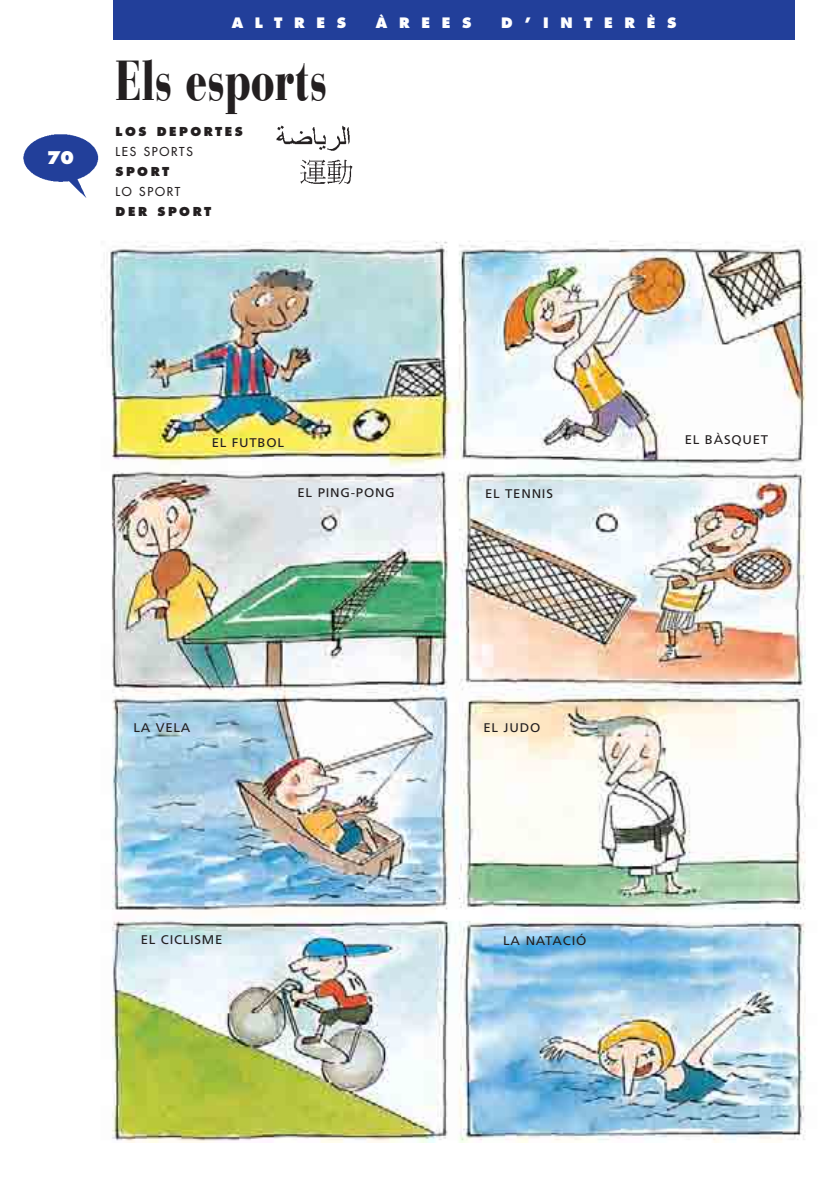
<style>
.page{position:relative;width:836px;height:1188px;background:#fff}
.page>*{position:absolute;margin:0;border:0;box-sizing:border-box;transform-origin:0 0}
.t1{font:900 56px "Bauer Bodoni";color:#231f20;scale:.7 1}
.t2{font:800 17px "Futura";color:#fff}
.t3{font:800 14px "Futura";letter-spacing:.83em;color:#fff}
.t4{font:12.6px "Frutiger";letter-spacing:.055em;color:#231f20;scale:1.05 1}
.t5{font:800 12px "Futura";letter-spacing:.21em;color:#231f20}
.t6{font:12px "Futura";letter-spacing:.145em;color:#231f20}
</style>
<div class="page">
<img style="left:23px;top:0;width:783px;height:1143px">
<h2 class="t2" style="left:47px;top:150px;width:29px">70</h2>
<p class="t3" style="left:231px;top:17px;width:116px">ALTRES</p>
<p class="t3" style="left:376px;top:17px;width:97px">ÀREES</p>
<p class="t3" style="left:501px;top:17px;width:177px">D’INTERÈS</p>
<h1 class="t1" style="left:116px;top:59px;width:303px">Els esports</h1>
<p class="t5" style="left:116px;top:127px;width:129px">LOS DEPORTES</p>
<p class="t6" style="left:116px;top:146px;width:79px">LES SPORTS</p>
<p class="t5" style="left:116px;top:167px;width:55px">SPORT</p>
<p class="t6" style="left:116px;top:186px;width:66px">LO SPORT</p>
<p class="t5" style="left:116px;top:207px;width:97px">DER SPORT</p>
<p class="t4" style="left:212px;top:438px;width:70px">EL FUTBOL</p>
<p class="t4" style="left:684px;top:434px;width:81px">EL BÀSQUET</p>
<p class="t4" style="left:297px;top:488px;width:94px">EL PING-PONG</p>
<p class="t4" style="left:485px;top:489px;width:66px">EL TENNIS</p>
<p class="t4" style="left:133px;top:723px;width:56px">LA VELA</p>
<p class="t4" style="left:483px;top:723px;width:56px">EL JUDO</p>
<p class="t4" style="left:141px;top:935px;width:79px">EL CICLISME</p>
<p class="t4" style="left:503px;top:935px;width:81px">LA NATACIÓ</p>
</div>
